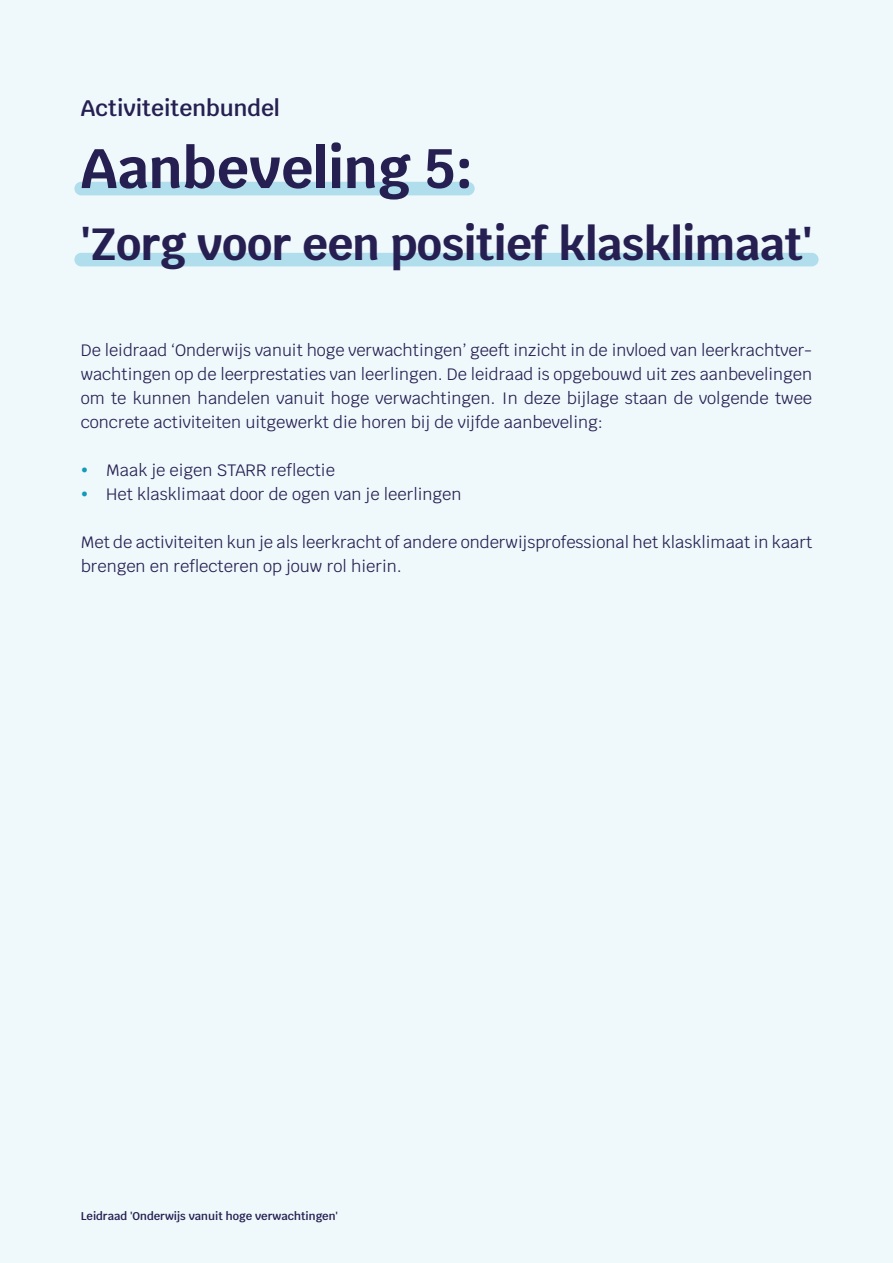
<style>
.page{position:relative;width:893px;height:1263px;background:#eff8fb}
.page>*{position:absolute;margin:0;border:0;box-sizing:border-box;transform-origin:0 0}
.t1{font:700 55.5px "Krub";color:#262052}
.t2{font:700 45px "Krub";letter-spacing:-.01em;color:#262052}
.t3{font:600 22.5px "Krub";color:#262052}
.t4{font:16.5px/24px "Krub";color:#262052}
.t5{font:600 11.25px "Krub";color:#262052}
</style>
<div class="page">
<div style="left:74px;top:182px;width:401px;height:13px;background:#b0deec;border-radius:7px"></div>
<div style="left:74px;top:253px;width:745px;height:13px;background:#b0deec;border-radius:7px"></div>
<h3 class="t3" style="left:81px;top:95px;width:201px">Activiteitenbundel</h3>
<h1 class="t1" style="left:81px;top:136px;width:394px">Aanbeveling 5:</h1>
<h2 class="t2" style="left:81px;top:218px;width:733px">'Zorg voor een positief klasklimaat'</h2>
<p class="t4" style="left:81px;top:338px;width:733px;text-align:justify">De leidraad ‘Onderwijs vanuit hoge verwachtingen’ geeft inzicht in de invloed van leerkrachtver&shy;wachtingen op de leerprestaties van leerlingen. De leidraad is opgebouwd uit zes aanbevelingen om te kunnen handelen vanuit hoge verwachtingen. In deze bijlage staan de volgende twee concrete activiteiten uitgewerkt die horen bij de vijfde aanbeveling:</p>
<p class="t4" style="left:106px;top:458px;width:357px">Maak je eigen STARR reflectie<br>Het klasklimaat door de ogen van je leerlingen</p>
<p class="t4" style="left:81px;top:530px;width:733px">Met de activiteiten kun je als leerkracht of andere onderwijsprofessional het klasklimaat in kaart brengen en reflecteren op jouw rol hierin.</p>
<p class="t5" style="left:81px;top:1210px;width:259px">Leidraad 'Onderwijs vanuit hoge verwachtingen'</p>
</div>
